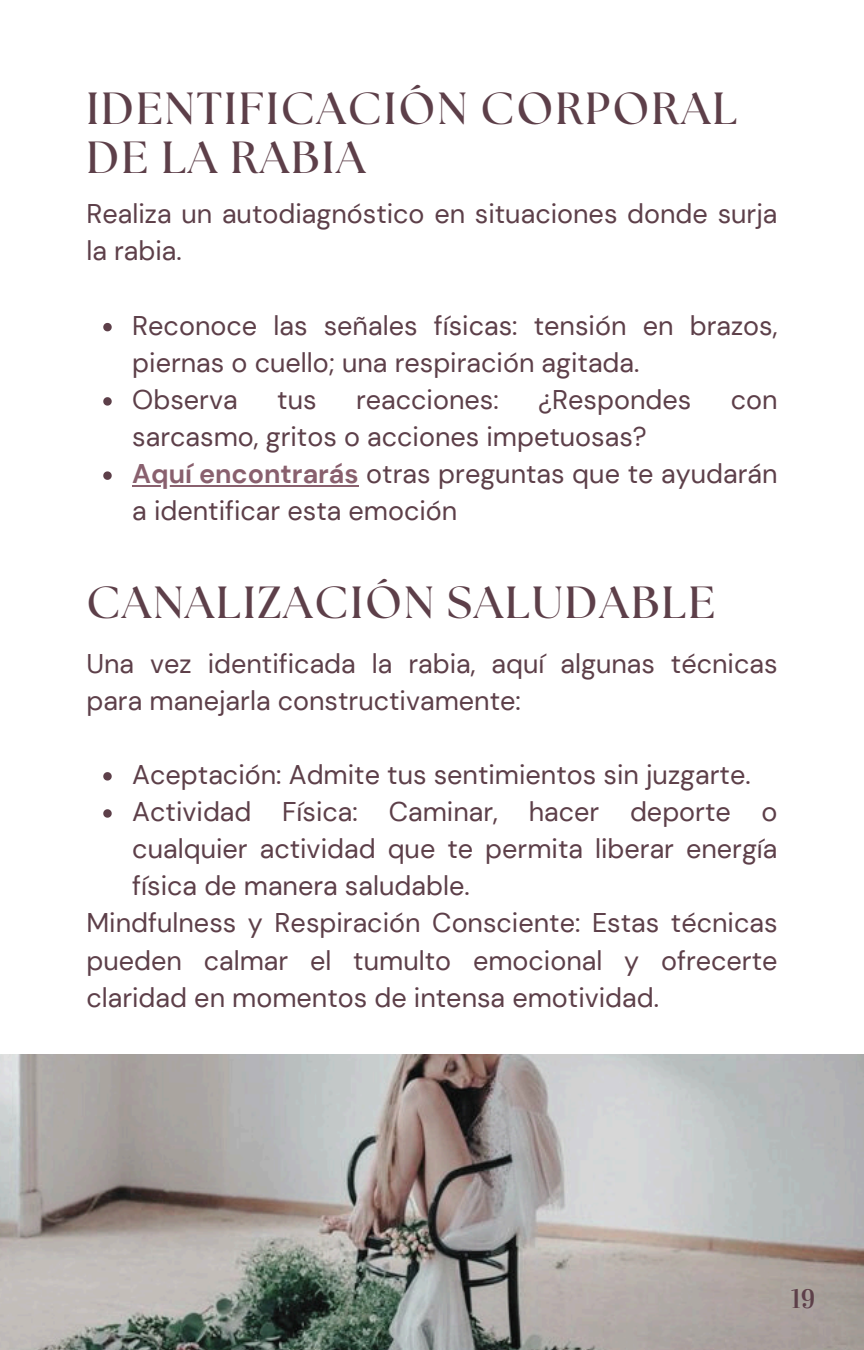
<style>
.page{position:relative;width:864px;height:1350px;background:#fff}
.page>*{position:absolute;margin:0;border:0;box-sizing:border-box;transform-origin:0 0}
.t1{font:700 45px/49.1px "The Seasons";letter-spacing:.045em;color:#5d3f49}
.t2{font:27px/37.1px "DM Sans";color:#5d3f49}
.t3{font:26.55px "Vidaloka";color:#5d3f49}
.s1{font-weight:700;color:#89606e}
</style>
<div class="page">
<img style="left:0;top:1055px;width:864px;height:295px">
<svg style="left:103px;top:772px;width:9px;height:9px"></svg>
<svg style="left:103px;top:809px;width:9px;height:9px"></svg>
<svg style="left:103px;top:323px;width:9px;height:8px"></svg>
<svg style="left:103px;top:397px;width:9px;height:9px"></svg>
<svg style="left:103px;top:471px;width:9px;height:9px"></svg>
<hr style="left:132px;top:485px;width:227px;height:2px;background:#89606e">
<p class="t1" style="left:86px;top:86px;width:652px">IDENTIFICACIÓN CORPORAL<br>DE LA RABIA</p>
<p class="t2" style="left:86px;top:196px;width:693px">Realiza un autodiagnóstico en situaciones donde surja la rabia.</p>
<p class="t2" style="left:132px;top:307px;width:647px">Reconoce las señales físicas: tensión en brazos, piernas o cuello; una respiración agitada.</p>
<p class="t2" style="left:132px;top:381px;width:107px">Observa</p>
<p class="t2" style="left:277px;top:381px;width:41px">tus</p>
<p class="t2" style="left:356px;top:381px;width:144px">reacciones:</p>
<p class="t2" style="left:538px;top:381px;width:155px">¿Respondes</p>
<p class="t2" style="left:731px;top:381px;width:48px">con</p>
<p class="t2" style="left:132px;top:418px;width:516px">sarcasmo, gritos o acciones impetuosas?</p>
<p class="t2" style="left:132px;top:455px;width:647px"><span class="s1">Aquí encontrarás</span> otras preguntas que te ayudarán a identificar esta emoción</p>
<p class="t1" style="left:86px;top:580px;width:630px">CANALIZACIÓN SALUDABLE</p>
<p class="t2" style="left:86px;top:645px;width:693px">Una vez identificada la rabia, aquí algunas técnicas para manejarla constructivamente:</p>
<p class="t2" style="left:132px;top:756px;width:620px">Aceptación: Admite tus sentimientos sin juzgarte.</p>
<p class="t2" style="left:132px;top:793px;width:647px;text-align:justify">Actividad Física: Caminar, hacer deporte o cualquier actividad que te permita liberar energía física de manera saludable.</p>
<h1 class="t2" style="left:86px;top:905px;width:693px;text-align:justify">Mindfulness y Respiración Consciente: Estas técnicas pueden calmar el tumulto emocional y ofrecerte claridad en momentos de intensa emotividad.</h1>
<p class="t3" style="left:791px;top:1283px;width:26px">19</p>
</div>
